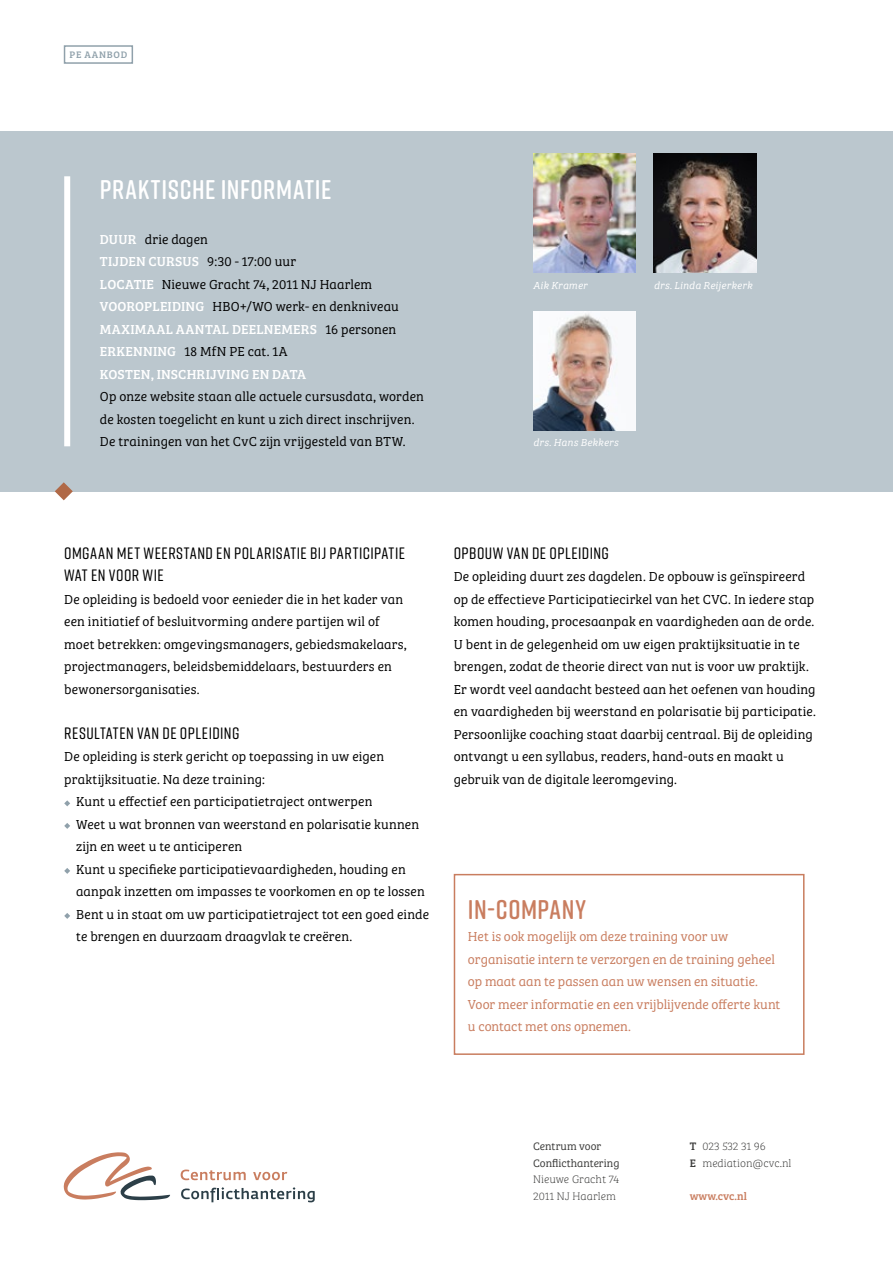
<style>
.page{position:relative;width:893px;height:1263px;background:#fff}
.page>*{position:absolute;margin:0;border:0;box-sizing:border-box;transform-origin:0 0}
.t1{font:600 27px "Rift Soft";letter-spacing:.025em;color:#fff}
.t2{font:600 27px "Rift Soft";letter-spacing:.015em;color:#c97d5f}
.t3{font:500 16.5px/22.5px "Rift Soft";letter-spacing:.025em;color:#000}
.t4{font:13.5px/22.5px "Bree Serif Lt";letter-spacing:.01em;color:#000}
.t5{font:13.5px/22.5px "Bree Serif Lt";color:#c97d5f}
.t6{font:13.5px "Bree Serif";letter-spacing:.015em;color:#fff}
.t7{font:11.25px/16.5px "Bree Serif Th";color:#3c3c3b}
.t8{font:11.25px/16.5px "Bree Serif Lt";color:#3c3c3b}
.t9{font:11.25px "Bree Serif";color:#c97d5f}
.t10{font:italic 10.5px "Bree Serif Lt";letter-spacing:.01em;color:#fff}
.t11{font:9.75px "Bree Serif";letter-spacing:.075em;color:#90a1ab}
.s1{font-family:"Bree Serif";color:#fff}
.s2{font-family:"Bree Serif Lt";color:#000}
.s3{font-family:"Bree Serif"}
</style>
<div class="page">
<div style="left:0;top:131px;width:893px;height:360px;background:#bbc7ce"></div>
<img style="left:654px;top:154px;width:102px;height:119px">
<img style="left:533px;top:311px;width:102px;height:119px">
<svg style="left:64px;top:800px;width:6px;height:6px"></svg>
<svg style="left:64px;top:823px;width:6px;height:6px"></svg>
<svg style="left:64px;top:868px;width:6px;height:6px"></svg>
<svg style="left:64px;top:913px;width:6px;height:6px"></svg>
<svg style="left:181px;top:1169px;width:65px;height:11px"></svg>
<svg style="left:253px;top:1172px;width:34px;height:8px"></svg>
<svg style="left:181px;top:1187px;width:134px;height:15px"></svg>
<svg style="left:64px;top:1152px;width:106px;height:48px"></svg>
<div style="left:64px;top:176px;width:6px;height:270px;background:#fff"></div>
<svg style="left:55px;top:482px;width:18px;height:18px"></svg>
<div style="left:64px;top:45px;width:69px;height:19px;border:2px solid #90a1ab"></div>
<img style="left:533px;top:154px;width:102px;height:119px">
<div style="left:454px;top:874px;width:350px;height:181px;border:2px solid #c97d5f"></div>
<p class="t11" style="left:70px;top:47px;width:59px">PE AANBOD</p>
<h1 class="t1" style="left:100px;top:170px;width:233px">PRAKTISCHE INFORMATIE</h1>
<p class="t4" style="left:100px;top:227px;width:300px"><span class="s1">DUUR</span> drie dagen<br><span class="s1">TIJDEN CURSUS</span> 9:30 - 17:00 uur<br><span class="s1">LOCATIE</span> Nieuwe Gracht 74, 2011 NJ Haarlem<br><span class="s1">VOOROPLEIDING</span> HBO+/WO werk- en denkniveau</p>
<p class="t6" style="left:100px;top:319px;width:298px">MAXIMAAL AANTAL DEELNEMERS <span class="s2">16 personen</span></p>
<p class="t4" style="left:100px;top:340px;width:189px"><span class="s1">ERKENNING</span> 18 MfN PE cat. 1A</p>
<p class="t6" style="left:100px;top:364px;width:208px">KOSTEN, INSCHRIJVING EN DATA</p>
<p class="t4" style="left:100px;top:385px;width:326px">Op onze website staan alle actuele cursusdata, worden de kosten toegelicht en kunt u zich direct inschrijven.<br>De trainingen van het CvC zijn vrijgesteld van BTW.</p>
<p class="t10" style="left:533px;top:277px;width:56px">Aik Kramer</p>
<p class="t10" style="left:654px;top:277px;width:100px">drs. Linda Reijerkerk</p>
<p class="t10" style="left:533px;top:435px;width:87px">drs. Hans Bekkers</p>
<p class="t3" style="left:64px;top:541px;width:342px">OMGAAN MET WEERSTAND EN POLARISATIE BIJ PARTICIPATIE<br>WAT EN VOOR WIE</p>
<p class="t4" style="left:64px;top:587px;width:344px">De opleiding is bedoeld voor eenieder die in het kader van een initiatief of besluitvorming andere partijen wil of moet betrekken: omgevingsmanagers, gebiedsmakelaars, projectmanagers, beleidsbemiddelaars, bestuurders en bewonersorganisaties.</p>
<p class="t3" style="left:64px;top:721px;width:177px">RESULTATEN VAN DE OPLEIDING</p>
<p class="t4" style="left:64px;top:745px;width:321px">De opleiding is sterk gericht op toepassing in uw eigen praktijksituatie. Na deze training:</p>
<p class="t4" style="left:76px;top:790px;width:354px">Kunt u effectief een participatietraject ontwerpen<br>Weet u wat bronnen van weerstand en polarisatie kunnen zijn en weet u te anticiperen<br>Kunt u specifieke participatievaardigheden, houding en aanpak inzetten om impasses te voorkomen en op te lossen Bent u in staat om uw participatietraject tot een goed einde te brengen en duurzaam draagvlak te creëren.</p>
<p class="t3" style="left:454px;top:541px;width:157px">OPBOUW VAN DE OPLEIDING</p>
<p class="t4" style="left:454px;top:565px;width:364px">De opleiding duurt zes dagdelen. De opbouw is geïnspireerd op de effectieve Participatiecirkel van het CVC. In iedere stap komen houding, procesaanpak en vaardigheden aan de orde.<br>U bent in de gelegenheid om uw eigen praktijksituatie in te brengen, zodat de theorie direct van nut is voor uw praktijk.<br>Er wordt veel aandacht besteed aan het oefenen van houding en vaardigheden bij weerstand en polarisatie bij participatie.<br>Persoonlijke coaching staat daarbij centraal. Bij de opleiding ontvangt u een syllabus, readers, hand-outs en maakt u gebruik van de digitale leeromgeving.</p>
<h1 class="t2" style="left:468px;top:890px;width:120px">IN-COMPANY</h1>
<p class="t5" style="left:468px;top:925px;width:314px">Het is ook mogelijk om deze training voor uw organisatie intern te verzorgen en de training geheel op maat aan te passen aan uw wensen en situatie.<br>Voor meer informatie en een vrijblijvende offerte kunt u contact met ons opnemen.</p>
<p class="t8" style="left:533px;top:1138px;width:88px">Centrum voor<br>Conflicthantering</p>
<p class="t7" style="left:533px;top:1171px;width:88px">Nieuwe Gracht 74<br>2011 NJ Haarlem</p>
<p class="t7" style="left:690px;top:1138px;width:103px"><span class="s3">T</span> 023 532 31 96<br><span class="s3">E</span> mediation@cvc.nl</p>
<p class="t9" style="left:690px;top:1187px;width:59px">www.cvc.nl</p>
</div>
